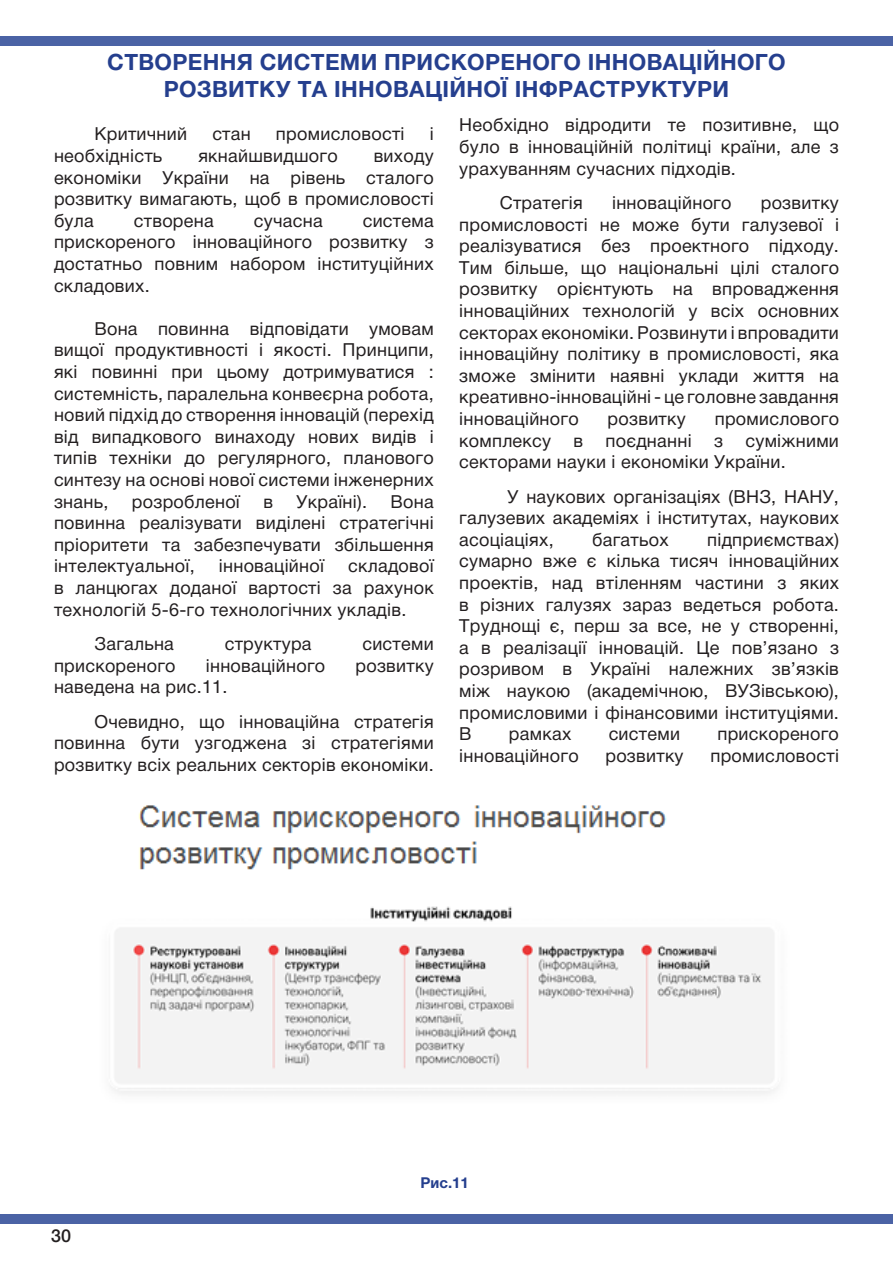
<style>
.page{position:relative;width:893px;height:1263px;background:#fff}
.page>*{position:absolute;margin:0;border:0;box-sizing:border-box;transform-origin:0 0}
.Paragraph_Style_1{font:700 22.5px/27px "Helvetica Neue Cyr";letter-spacing:.015em;color:#253f8e;text-align:center}
.t1{font:18px/21.6px "Helvetica Neue Cyr";letter-spacing:.015em;color:#231f20;text-align:justify}
.t2{font:500 18px "Helvetica Neue Cyr";color:#231f20}
.Paragraph_Style_2{font:700 15px "Helvetica Neue Cyr";color:#253f8e}
</style>
<div class="page">
<div style="left:0;top:1214px;width:893px;height:9px;background:#4b63a5"></div>
<div style="left:0;top:36px;width:893px;height:9px;background:#4b63a5"></div>
<img style="left:111px;top:805px;width:665px;height:289px">
<p class="Paragraph_Style_1" style="left:107px;top:49px;width:680px">СТВОРЕННЯ СИСТЕМИ ПРИСКОРЕНОГО ІННОВАЦІЙНОГО<br>РОЗВИТКУ ТА ІННОВАЦІЙНОЇ ІНФРАСТРУКТУРИ</p>
<p class="t1" style="left:94px;top:123px;width:94px">Критичний</p>
<p class="t1" style="left:212px;top:123px;width:40px">стан</p>
<p class="t1" style="left:276px;top:123px;width:130px">промисловості</p>
<p class="t1" style="left:430px;top:123px;width:5px">і</p>
<p class="t1" style="left:54px;top:145px;width:110px">необхідність</p>
<p class="t1" style="left:198px;top:145px;width:141px">якнайшвидшого</p>
<p class="t1" style="left:459px;top:114px;width:381px">Необхідно відродити те позитивне, що було в інноваційній політиці країни, але з урахуванням сучасних підходів.</p>
<p class="t1" style="left:500px;top:192px;width:85px">Стратегія</p>
<p class="t1" style="left:612px;top:192px;width:121px">інноваційного</p>
<p class="t1" style="left:54px;top:145px;width:381px;text-indent:320px">виходу економіки України на рівень сталого розвитку вимагають, щоб в промисловості була</p>
<p class="t1" style="left:459px;top:192px;width:381px;text-indent:301px">розвитку промисловості не може бути галузевої і реалізуватися без проектного підходу.<br>Тим більше, що національні цілі сталого розвитку орієнтують на впровадження інноваційних технологій у всіх основних секторах економіки. Розвинути і впровадити інноваційну політику в промисловості, яка зможе змінити наявні уклади життя на креативно-інноваційні - це головне завдання інноваційного</p>
<p class="t1" style="left:134px;top:210px;width:81px">створена</p>
<p class="t1" style="left:254px;top:210px;width:70px">сучасна</p>
<p class="t1" style="left:54px;top:210px;width:381px;text-indent:309px">система прискореного інноваційного розвитку з достатньо повним набором інституційних складових.</p>
<p class="t1" style="left:54px;top:318px;width:381px;text-indent:40px">Вона повинна відповідати умовам вищої продуктивності і якості. Принципи, які повинні при цьому дотримуватися : системність, паралельна конвеєрна робота, новий підхід до створення інновацій (перехід від випадкового винаходу нових видів і типів техніки до регулярного, планового синтезу на основі нової системи інженерних знань,</p>
<p class="t1" style="left:459px;top:408px;width:381px;text-indent:255px">промислового комплексу в поєднанні з суміжними секторами науки і економіки України.</p>
<p class="t1" style="left:459px;top:486px;width:381px;text-indent:48px">У наукових організаціях (ВНЗ, НАНУ, галузевих академіях і інститутах, наукових асоціаціях,</p>
<p class="t1" style="left:608px;top:408px;width:80px">розвитку</p>
<p class="t1" style="left:132px;top:491px;width:110px">розробленої</p>
<p class="t1" style="left:263px;top:491px;width:11px">в</p>
<p class="t1" style="left:297px;top:491px;width:72px">Україні).</p>
<p class="t1" style="left:54px;top:491px;width:381px;text-indent:337px">Вона повинна реалізувати виділені стратегічні пріоритети та забезпечувати збільшення інтелектуальної,</p>
<p class="t1" style="left:592px;top:529px;width:78px">багатьох</p>
<p class="t1" style="left:459px;top:529px;width:381px;text-indent:248px">підприємствах) сумарно вже є кілька тисяч інноваційних проектів, над втіленням частини з яких в різних галузях зараз ведеться робота.<br>Труднощі є, перш за все, не у створенні, а в реалізації інновацій. Це пов’язано з розривом в Україні належних зв’язків між наукою (академічною, ВУЗівською), промисловими і фінансовими інституціями.<br>В</p>
<p class="t1" style="left:54px;top:555px;width:381px;text-indent:294px">складової в ланцюгах доданої вартості за рахунок технологій 5-6-го технологічних укладів.</p>
<p class="t1" style="left:94px;top:633px;width:81px">Загальна</p>
<p class="t1" style="left:225px;top:633px;width:88px">структура</p>
<p class="t1" style="left:362px;top:633px;width:73px">системи</p>
<p class="t1" style="left:54px;top:655px;width:123px">прискореного</p>
<p class="t1" style="left:206px;top:655px;width:121px">інноваційного</p>
<p class="t1" style="left:355px;top:655px;width:80px">розвитку</p>
<p class="t1" style="left:54px;top:676px;width:175px">наведена на рис.11.</p>
<p class="t1" style="left:54px;top:711px;width:381px;text-indent:40px">Очевидно, що інноваційна стратегія повинна бути узгоджена зі стратегіями розвитку всіх реальних секторів економіки.</p>
<p class="t1" style="left:219px;top:555px;width:107px">інноваційної</p>
<p class="t1" style="left:509px;top:723px;width:64px">рамках</p>
<p class="t1" style="left:609px;top:723px;width:73px">системи</p>
<p class="t1" style="left:717px;top:723px;width:123px">прискореного</p>
<p class="t1" style="left:459px;top:745px;width:121px">інноваційного</p>
<p class="t1" style="left:605px;top:745px;width:80px">розвитку</p>
<p class="t1" style="left:710px;top:745px;width:130px">промисловості</p>
<p class="t2" style="left:51px;top:1226px;width:22px">30</p>
<p class="Paragraph_Style_2" style="left:421px;top:1174px;width:50px">Рис.11</p>
</div>
